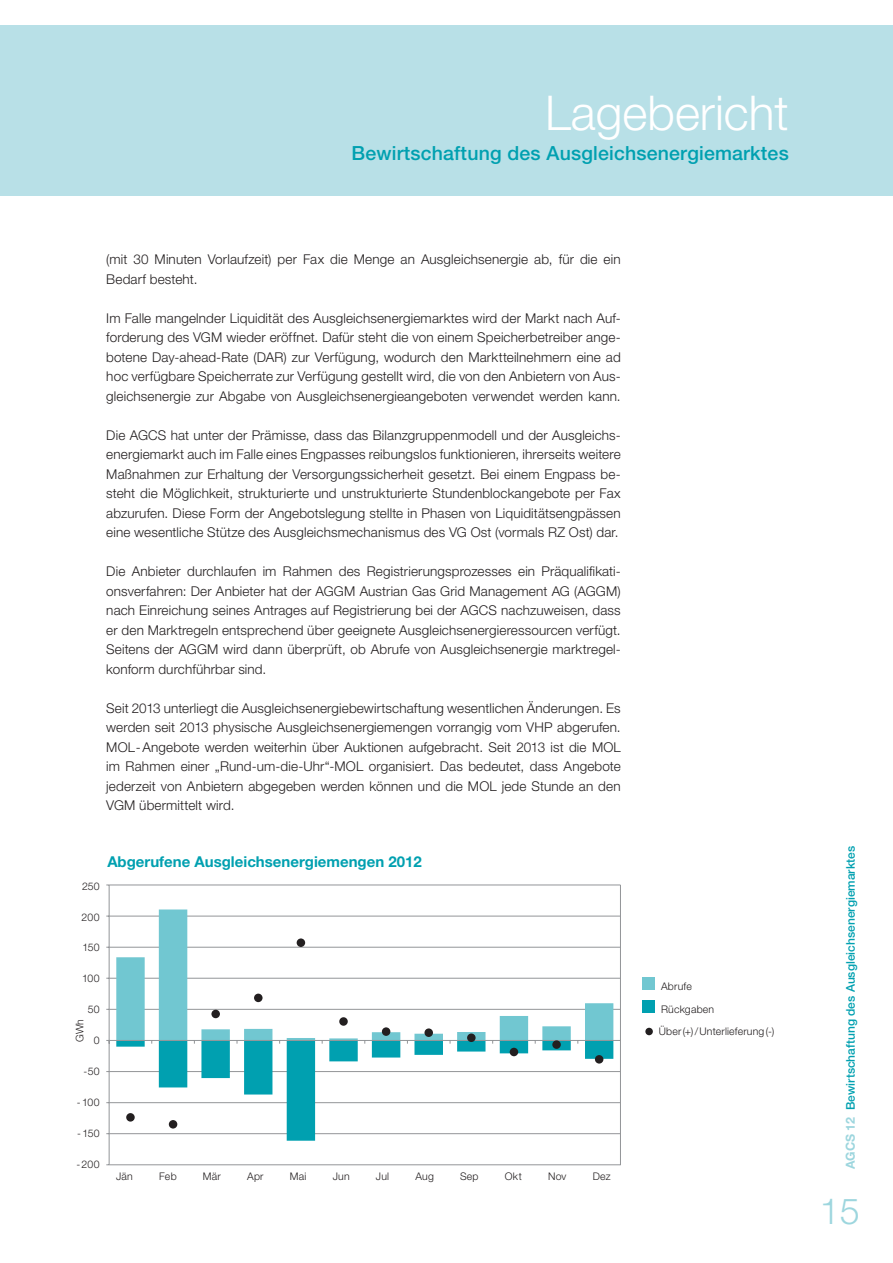
<style>
.page{position:relative;width:893px;height:1263px;background:#fff}
.page>*{position:absolute;margin:0;border:0;box-sizing:border-box;transform-origin:0 0}
.t1{font:300 48px "Helvetica Neue";color:#fff}
.t2{font:300 36px "Helvetica Neue";color:#9dd6de}
.t3{font:500 19.5px "Helvetica Neue";letter-spacing:.01em;color:#00a0b0}
.t4{font:700 15px "Helvetica Neue";color:#00a0b0}
.t5{font:300 13.5px/19.5px "Helvetica Neue";letter-spacing:.01em;color:#231f20;text-align:justify}
.t6{font:500 12px "Helvetica Neue";color:#00a0b0}
.t7{font:300 10.5px/22.5px "Helvetica Neue";letter-spacing:.02em;color:#231f20}
.s1{font-weight:700;font-size:12.45px;color:#9dd6de}
</style>
<div class="page">
<div style="left:0;top:26px;width:893px;height:170px;background:#b8e0e7"></div>
<div style="left:642px;top:977px;width:13px;height:13px;background:#71c7d1"></div>
<div style="left:642px;top:1000px;width:13px;height:13px;background:#00a0b0"></div>
<div style="left:645px;top:1028px;width:8px;height:7px;background:#231f20;border-radius:50%"></div>
<hr style="left:109px;top:884px;width:511px;height:1px;background:#939598">
<hr style="left:109px;top:916px;width:511px;height:1px;background:#939598">
<hr style="left:109px;top:947px;width:511px;height:1px;background:#939598">
<hr style="left:109px;top:978px;width:511px;height:1px;background:#939598">
<hr style="left:109px;top:1009px;width:511px;height:1px;background:#939598">
<hr style="left:109px;top:1071px;width:511px;height:1px;background:#939598">
<hr style="left:109px;top:1102px;width:511px;height:1px;background:#939598">
<hr style="left:109px;top:1133px;width:511px;height:1px;background:#939598">
<hr style="left:109px;top:1164px;width:511px;height:1px;background:#939598">
<svg style="left:116px;top:1041px;width:497px;height:100px"></svg>
<svg style="left:116px;top:909px;width:497px;height:131px"></svg>
<hr style="left:109px;top:885px;width:1px;height:280px;background:#939598">
<hr style="left:109px;top:1040px;width:511px;height:1px;background:#939598">
<hr style="left:620px;top:885px;width:1px;height:280px;background:#939598">
<div style="left:126px;top:1113px;width:9px;height:8px;background:#231f20;border-radius:50%"></div>
<div style="left:169px;top:1120px;width:8px;height:8px;background:#231f20;border-radius:50%"></div>
<div style="left:211px;top:1010px;width:9px;height:8px;background:#231f20;border-radius:50%"></div>
<div style="left:254px;top:994px;width:9px;height:8px;background:#231f20;border-radius:50%"></div>
<div style="left:297px;top:938px;width:8px;height:9px;background:#231f20;border-radius:50%"></div>
<div style="left:339px;top:1017px;width:9px;height:9px;background:#231f20;border-radius:50%"></div>
<div style="left:382px;top:1027px;width:8px;height:9px;background:#231f20;border-radius:50%"></div>
<div style="left:424px;top:1028px;width:9px;height:9px;background:#231f20;border-radius:50%"></div>
<div style="left:467px;top:1033px;width:9px;height:9px;background:#231f20;border-radius:50%"></div>
<div style="left:510px;top:1048px;width:8px;height:8px;background:#231f20;border-radius:50%"></div>
<div style="left:552px;top:1040px;width:9px;height:9px;background:#231f20;border-radius:50%"></div>
<div style="left:595px;top:1055px;width:8px;height:8px;background:#231f20;border-radius:50%"></div>
<h1 class="t1" style="left:545px;top:83px;width:245px">Lagebericht</h1>
<h3 class="t3" style="left:352px;top:141px;width:439px">Bewirtschaftung des Ausgleichsenergiemarktes</h3>
<p class="t5" style="left:106px;top:249px;width:516px">(mit 30 Minuten Vorlaufzeit) per Fax die Menge an Ausgleichsenergie ab, für die ein<br>Bedarf besteht.</p>
<p class="t5" style="left:106px;top:308px;width:516px">Im Falle mangelnder Liquidität des Ausgleichsenergiemarktes wird der Markt nach Auf&shy;forderung des VGM wieder eröffnet. Dafür steht die von einem Speicherbetreiber ange&shy;botene Day-ahead-Rate (DAR) zur Verfügung, wodurch den Marktteilnehmern eine ad hoc verfügbare Speicherrate zur Verfügung gestellt wird, die von den Anbietern von Aus&shy;gleichsenergie zur Abgabe von Ausgleichsenergieangeboten verwendet werden kann.</p>
<p class="t5" style="left:106px;top:425px;width:516px">Die AGCS hat unter der Prämisse, dass das Bilanzgruppenmodell und der Ausgleichs&shy;energiemarkt auch im Falle eines Engpasses reibungslos funktionieren, ihrerseits weitere Maßnahmen zur Erhaltung der Versorgungssicherheit gesetzt. Bei einem Engpass be&shy;steht die Möglichkeit, strukturierte und unstrukturierte Stundenblockangebote per Fax abzurufen. Diese Form der Angebotslegung stellte in Phasen von Liquiditätsengpässen eine wesentliche Stütze des Ausgleichsmechanismus des VG Ost (vormals RZ Ost) dar.</p>
<p class="t5" style="left:106px;top:561px;width:516px">Die Anbieter durchlaufen im Rahmen des Registrierungsprozesses ein Präqualifikati&shy;onsverfahren: Der Anbieter hat der AGGM Austrian Gas Grid Management AG (AGGM) nach Einreichung seines Antrages auf Registrierung bei der AGCS nachzuweisen, dass er den Marktregeln entsprechend über geeignete Ausgleichsenergieressourcen verfügt.<br>Seitens der AGGM wird dann überprüft, ob Abrufe von Ausgleichsenergie marktregel&shy;konform durchführbar sind.</p>
<p class="t5" style="left:106px;top:698px;width:516px">Seit 2013 unterliegt die Ausgleichsenergiebewirtschaftung wesentlichen Änderungen. Es werden seit 2013 physische Ausgleichsenergiemengen vorrangig vom VHP abgerufen.<br>MOL-Angebote werden weiterhin über Auktionen aufgebracht. Seit 2013 ist die MOL im Rahmen einer „Rund-um-die-Uhr“-MOL organisiert. Das bedeutet, dass Angebote jederzeit von Anbietern abgegeben werden können und die MOL jede Stunde an den VGM übermittelt wird.</p>
<p class="t7" style="left:82px;top:874px;width:19px">250</p>
<p class="t7" style="left:82px;top:905px;width:19px">200</p>
<p class="t7" style="left:82px;top:936px;width:19px">150</p>
<p class="t7" style="left:82px;top:967px;width:19px">100</p>
<p class="t7" style="left:88px;top:998px;width:13px">50</p>
<p class="t7" style="left:94px;top:1029px;width:7px">0</p>
<p class="t7" style="left:84px;top:1060px;width:17px">-50</p>
<p class="t7" style="left:77px;top:1091px;width:24px">-100</p>
<p class="t7" style="left:77px;top:1122px;width:24px">-150</p>
<p class="t7" style="left:76px;top:1152px;width:25px">-200</p>
<p class="t7" style="left:68px;top:1042px;width:25px;rotate:-90deg">GWh</p>
<p class="t4" style="left:107px;top:852px;width:316px">Abgerufene Ausgleichsenergiemengen 2012</p>
<p class="t7" style="left:116px;top:1164px;width:18px">Jän</p>
<p class="t7" style="left:159px;top:1164px;width:19px">Feb</p>
<p class="t7" style="left:203px;top:1164px;width:19px">Mär</p>
<p class="t7" style="left:247px;top:1164px;width:18px">Apr</p>
<p class="t7" style="left:290px;top:1164px;width:18px">Mai</p>
<p class="t7" style="left:333px;top:1164px;width:18px">Jun</p>
<p class="t7" style="left:376px;top:1164px;width:15px">Jul</p>
<p class="t7" style="left:415px;top:1164px;width:20px">Aug</p>
<p class="t7" style="left:460px;top:1164px;width:20px">Sep</p>
<p class="t7" style="left:505px;top:1164px;width:18px">Okt</p>
<p class="t7" style="left:548px;top:1164px;width:20px">Nov</p>
<p class="t7" style="left:593px;top:1164px;width:19px">Dez</p>
<p class="t7" style="left:659px;top:975px;width:117px">Abrufe<br>Rückgaben<br>Über(+)/Unterlieferung(-)</p>
<p class="t6" style="left:843px;top:1169px;width:325px;rotate:-90deg"><span class="s1">AGCS 12</span> Bewirtschaftung des Ausgleichsenergiemarktes</p>
<h2 class="t2" style="left:820px;top:1189px;width:42px">15</h2>
</div>
